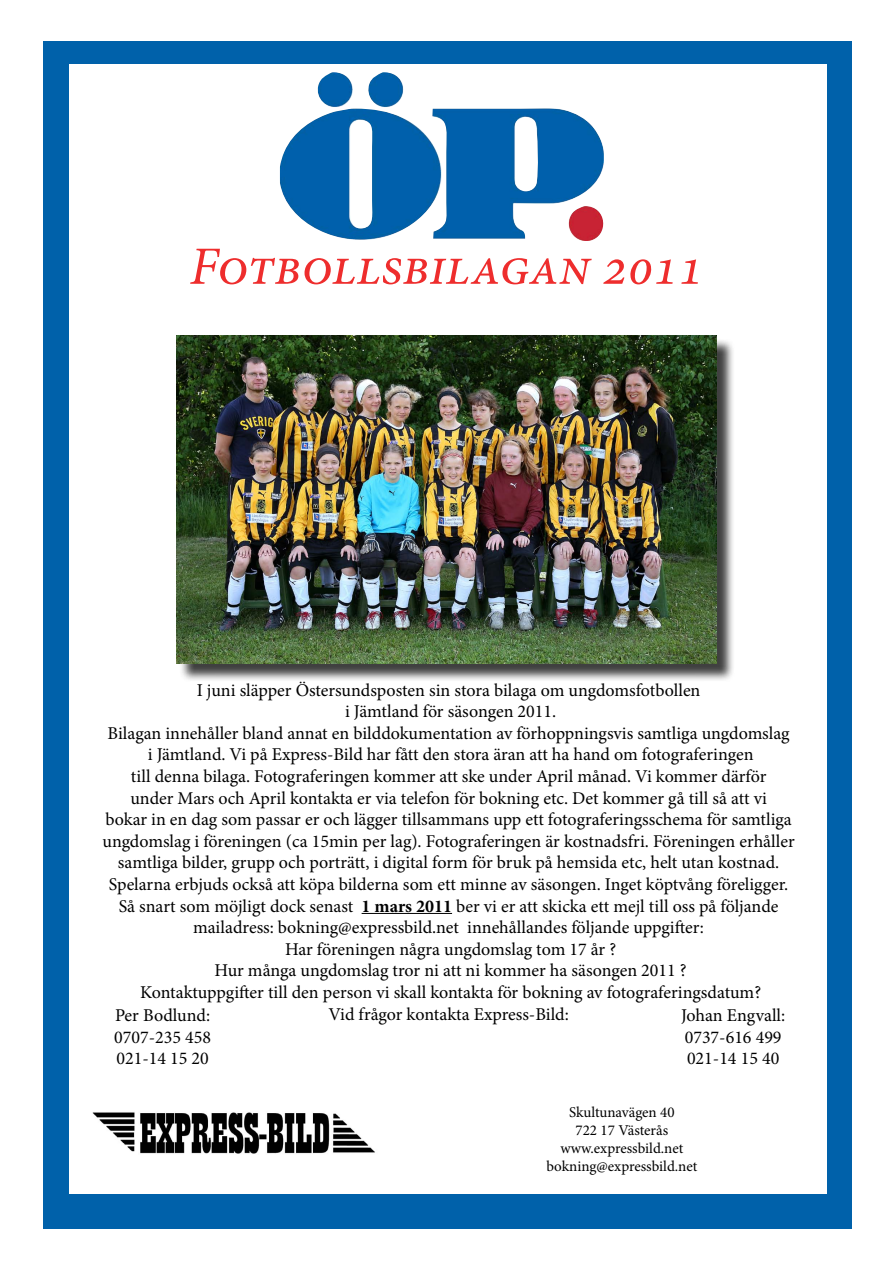
<style>
.page{position:relative;width:893px;height:1263px;background:#fff}
.page>*{position:absolute;margin:0;border:0;box-sizing:border-box;transform-origin:0 0}
.t1{font:italic 54px "Minion Pro";color:#ee2d2d}
.t2{font:18px/21.6px "Minion Pro";color:#000;text-align:center}
.t3{font:15px/18px "Minion Pro";color:#000;text-align:center}
.s1{font-weight:700}
</style>
<div class="page">
<div style="left:43px;top:41px;width:809px;height:1187px;background:#0061aa"></div>
<div style="left:69px;top:65px;width:757px;height:1129px;background:#fff"></div>
<div style="left:179px;top:338px;width:556px;height:344px;background:#000;opacity:.75"></div>
<img style="left:176px;top:336px;width:540px;height:327px">
<hr style="left:362px;top:913px;width:90px;height:1px;background:#000">
<img style="left:92px;top:1112px;width:283px;height:42px">
<img style="left:280px;top:72px;width:324px;height:169px">
<h1 class="t1" style="left:190px;top:230px;width:515px">Fotbollsbilagan 2011</h1>
<p class="t2" style="left:102px;top:679px;width:694px">I juni släpper Östersundsposten sin stora bilaga om ungdomsfotbollen<br>i Jämtland för säsongen 2011.<br>Bilagan innehåller bland annat en bilddokumentation av förhoppningsvis samtliga ungdomslag<br>i Jämtland. Vi på Express-Bild har fått den stora äran att ha hand om fotograferingen<br>till denna bilaga. Fotograferingen kommer att ske under April månad. Vi kommer därför<br>under Mars och April kontakta er via telefon för bokning etc. Det kommer gå till så att vi<br>bokar in en dag som passar er och lägger tillsammans upp ett fotograferingsschema för samtliga ungdomslag i föreningen (ca 15min per lag). Fotograferingen är kostnadsfri. Föreningen erhåller samtliga bilder, grupp och porträtt, i digital form för bruk på hemsida etc, helt utan kostnad.<br>Spelarna erbjuds också att köpa bilderna som ett minne av säsongen. Inget köptvång föreligger.<br>Så snart som möjligt dock senast <span class="s1">1 mars 2011</span> ber vi er att skicka ett mejl till oss på följande mailadress: bokning@expressbild.net innehållandes följande uppgifter:<br>Har föreningen några ungdomslag tom 17 år ?<br>Hur många ungdomslag tror ni att ni kommer ha säsongen 2011 ?<br>Kontaktuppgifter till den person vi skall kontakta för bokning av fotograferingsdatum?<br>Vid frågor kontakta Express-Bild:</p>
<p class="t2" style="left:114px;top:1004px;width:98px;text-align:justify">Per Bodlund:<br>0707-235 458<br>021-14 15 20</p>
<p class="t2" style="left:681px;top:1004px;width:106px;text-align:left">Johan Engvall:<br>0737-616 499<br>021-14 15 40</p>
<p class="t3" style="left:546px;top:1103px;width:152px">Skultunavägen 40<br>722 17 Västerås www.expressbild.net bokning@expressbild.net</p>
</div>
